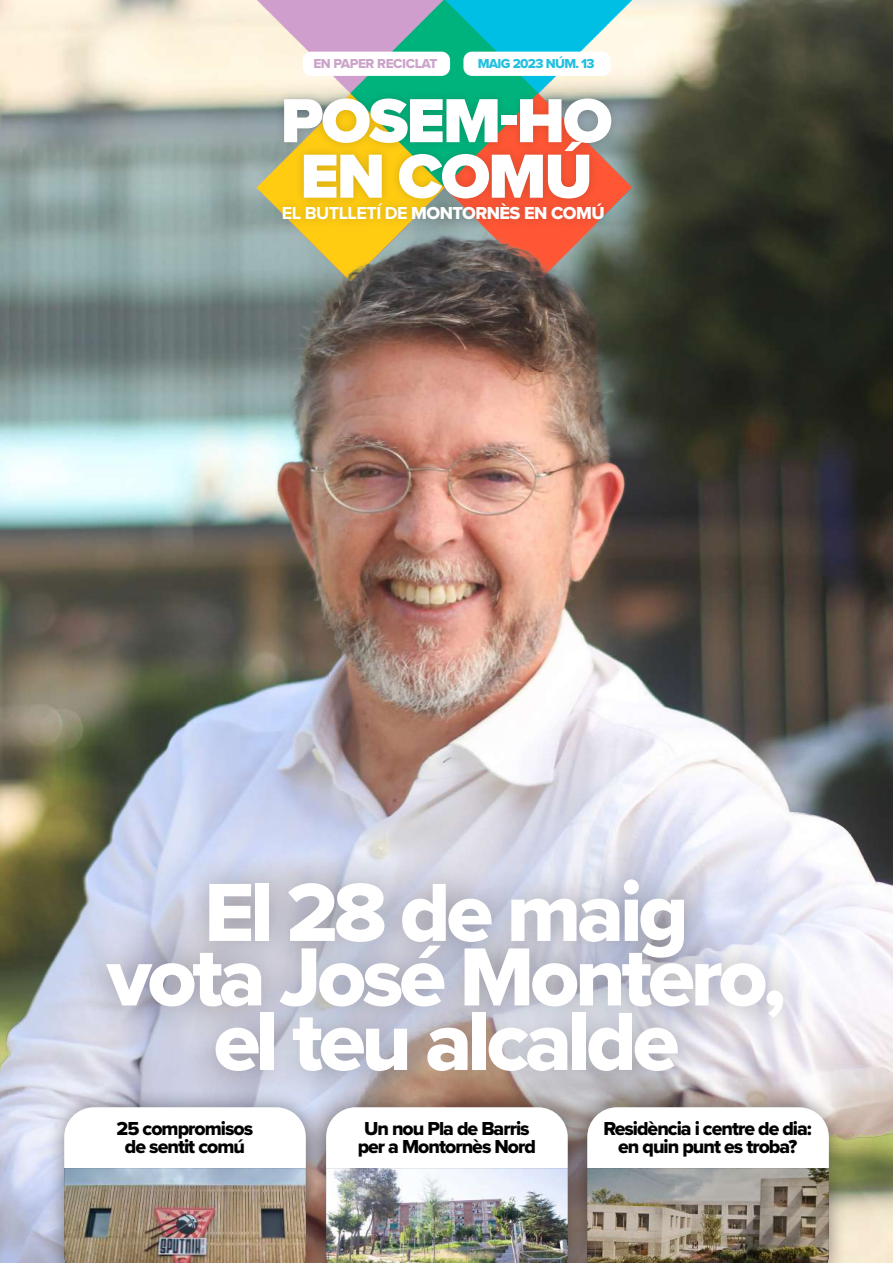
<style>
.page{position:relative;width:893px;height:1263px;background:#fff}
.page>*{position:absolute;margin:0;border:0;box-sizing:border-box;transform-origin:0 0}
.t1{font:85.5px/64.5px "Proxima Nova Extrabld";letter-spacing:-.05em;color:#fff;text-align:center}
.t2{font:900 64.5px/55.5px "Proxima Nova";letter-spacing:-.03em;color:#fff;text-align:center}
.t3{font:19.5px/18px "Proxima Nova Extrabld";letter-spacing:-.05em;color:#000;text-align:center}
.t4{font:18px "Proxima Nova Extrabld";letter-spacing:-.03em;color:#fff}
.t5{font:13.5px "Proxima Nova Extrabld";letter-spacing:-.03em;color:#cca4ca}
.t6{font:13.5px "Proxima Nova Extrabld";letter-spacing:-.05em;color:#24c0df}
.s1{font-family:"Proxima Nova";font-weight:700}
</style>
<div class="page">
<img style="left:0;top:0;width:893px;height:1263px">
<img style="left:245px;top:0;width:397px;height:291px">
<div style="left:274px;top:195px;width:338px;height:34px;background:#231f20;opacity:.2"></div>
<div style="left:307px;top:1089px;width:280px;height:174px;background:#231f20;opacity:.5"></div>
<svg style="left:326px;top:1107px;width:242px;height:61px"></svg>
<img style="left:326px;top:1168px;width:242px;height:95px">
<div style="left:463px;top:52px;width:148px;height:24px;background:#fff;border-radius:9px"></div>
<div style="left:275px;top:90px;width:345px;height:117px;background:#231f20;opacity:.2"></div>
<div style="left:303px;top:52px;width:147px;height:24px;background:#fff;border-radius:9px"></div>
<div style="left:46px;top:1089px;width:279px;height:174px;background:#231f20;opacity:.5"></div>
<svg style="left:64px;top:1107px;width:242px;height:61px"></svg>
<img style="left:64px;top:1168px;width:242px;height:95px">
<div style="left:569px;top:1089px;width:279px;height:174px;background:#231f20;opacity:.5"></div>
<svg style="left:587px;top:1107px;width:242px;height:61px"></svg>
<img style="left:587px;top:1168px;width:242px;height:95px">
<div style="left:76px;top:848px;width:739px;height:255px;background:#231f20;opacity:.4"></div>
<p class="t6" style="left:478px;top:54px;width:119px">MAIG 2023 NÚM. 13</p>
<h2 class="t2" style="left:281px;top:92px;width:333px">POSEM-HO<br>EN COMÚ</h2>
<p class="t5" style="left:313px;top:54px;width:126px">EN PAPER RECICLAT</p>
<p class="t4" style="left:282px;top:200px;width:324px"><span class="s1">EL BUTLLETÍ DE</span> MONTORNÈS EN COMÚ</p>
<h1 class="t1" style="left:107px;top:879px;width:681px">El 28 de maig<br>vota José Montero, el teu alcalde</h1>
<p class="t3" style="left:117px;top:1119px;width:138px">25 compromisos de sentit comú</p>
<p class="t3" style="left:603px;top:1119px;width:210px">Residència i centre de dia: en quin punt es troba?</p>
<p class="t3" style="left:358px;top:1119px;width:180px">Un nou Pla de Barris per a Montornès Nord</p>
</div>
